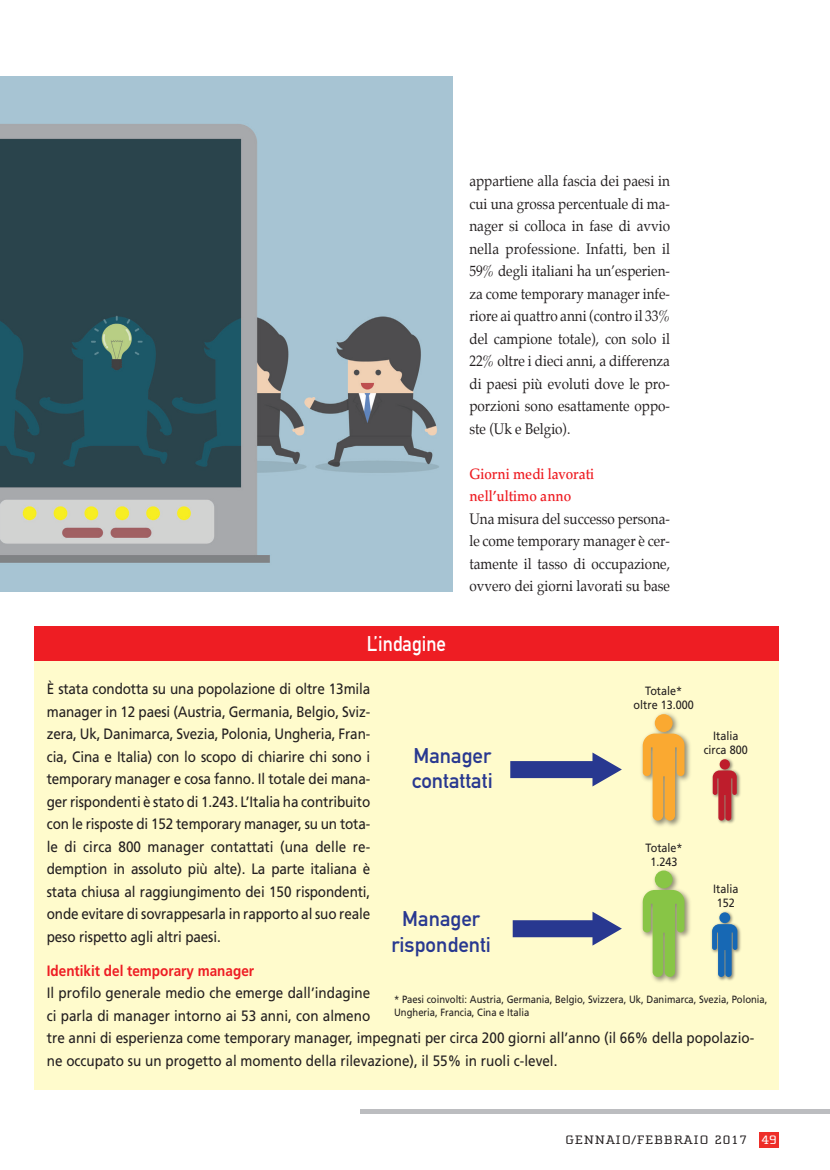
<style>
.page{position:relative;width:830px;height:1170px;background:#fff}
.page>*{position:absolute;margin:0;border:0;box-sizing:border-box;transform-origin:0 0}
.t1{font:21px/25.2px "DIN Mittelschrift";color:#283890;text-align:center}
.t2{font:21px "DIN Mittelschrift";color:#fff;scale:.9 1}
.t3{font:15px/22.5px "Frutiger";color:#231f20;text-align:justify;scale:.9 1}
.t4{font:15px/22.5px "Palatino";color:#231f20;text-align:justify;scale:.9 1}
.t5{font:500 15px/22.5px "Palatino";color:#ee1d23;scale:.9 1}
.t6{font:700 15px "Frutiger";color:#ee1d23;scale:.9 1}
.t7{font:12.6px "Cholla Slab";letter-spacing:.05em;color:#231f20;scale:1.2 1}
.t8{font:12px/14.4px "Frutiger";color:#231f20;text-align:center;scale:.9 1}
.t9{font:10.5px/12.6px "Frutiger";color:#231f20;scale:.9 1}
.s1{color:#fff}
</style>
<div class="page">
<hr style="left:360px;top:1109px;width:469px;height:4px;background:#bcbdc0">
<div style="left:758px;top:1131px;width:20px;height:16px;background:#ee2e29"></div>
<div style="left:34px;top:632px;width:744px;height:457px;background:#fffbcc"></div>
<img style="left:0;top:77px;width:452px;height:514px">
<div style="left:34px;top:626px;width:744px;height:34px;background:#ee1d23"></div>
<div style="left:512px;top:920px;width:85px;height:17px;background:#283890"></div>
<svg style="left:592px;top:911px;width:29px;height:34px"></svg>
<div style="left:510px;top:761px;width:87px;height:17px;background:#283890"></div>
<svg style="left:592px;top:752px;width:29px;height:34px"></svg>
<img style="left:718px;top:758px;width:23px;height:66px">
<div style="left:719px;top:759px;width:10px;height:10px;background:#be1d2c;border-radius:50%"></div>
<svg style="left:712px;top:770px;width:24px;height:50px"></svg>
<img style="left:717px;top:911px;width:24px;height:70px">
<div style="left:719px;top:912px;width:10px;height:11px;background:#1768b4;border-radius:50%"></div>
<svg style="left:711px;top:924px;width:26px;height:52px"></svg>
<img style="left:641px;top:713px;width:49px;height:113px">
<div style="left:654px;top:714px;width:18px;height:18px;background:#faa931;border-radius:50%"></div>
<svg style="left:642px;top:733px;width:42px;height:87px"></svg>
<img style="left:641px;top:870px;width:49px;height:112px">
<div style="left:654px;top:870px;width:18px;height:18px;background:#88c546;border-radius:50%"></div>
<svg style="left:642px;top:889px;width:42px;height:87px"></svg>
<h1 class="t2" style="left:366px;top:631px;width:89px">L’indagine</h1>
<p class="t4" style="left:469px;top:170px;width:224px">appartiene alla fascia dei paesi in cui una grossa percentuale di ma&shy;nager si colloca in fase di avvio nella professione. Infatti, ben il 59% degli italiani ha un’esperien&shy;za come temporary manager infe&shy;riore ai quattro anni (contro il 33% del campione totale), con solo il 22% oltre i dieci anni, a differenza di paesi più evoluti dove le pro&shy;porzioni sono esattamente oppo&shy;ste (Uk e Belgio).</p>
<p class="t5" style="left:469px;top:462px;width:140px">Giorni medi lavorati nell’ultimo anno</p>
<p class="t4" style="left:469px;top:507px;width:224px">Una misura del successo persona&shy;le come temporary manager è cer&shy;tamente il tasso di occupazione, ovvero dei giorni lavorati su base</p>
<p class="t3" style="left:47px;top:677px;width:361px">È stata condotta su una popolazione di oltre 13mila manager in 12 paesi (Austria, Germania, Belgio, Sviz&shy;zera, Uk, Danimarca, Svezia, Polonia, Ungheria, Fran&shy;cia, Cina e Italia) con lo scopo di chiarire chi sono i temporary manager e cosa fanno. Il totale dei mana&shy;ger rispondenti è stato di 1.243. L’Italia ha contribuito con le risposte di 152 temporary manager, su un tota&shy;le di circa 800 manager contattati (una delle re&shy;demption in assoluto più alte). La parte italiana è stata chiusa al raggiungimento dei 150 rispondenti, onde evitare di sovrappesarla in rapporto al suo reale peso rispetto agli altri paesi.</p>
<p class="t6" style="left:47px;top:961px;width:232px">Identikit del temporary manager</p>
<p class="t3" style="left:47px;top:981px;width:787px;text-align:left">Il profilo generale medio che emerge dall’indagine<br>ci parla di manager intorno ai 53 anni, con almeno<br>tre anni di esperienza come temporary manager, impegnati per circa 200 giorni all’anno (il 66% della popolazio&shy;ne occupato su un progetto al momento della rilevazione), il 55% in ruoli c-level.</p>
<p class="t8" style="left:633px;top:683px;width:68px">Totale* oltre 13.000</p>
<p class="t8" style="left:703px;top:728px;width:50px">Italia circa 800</p>
<h1 class="t1" style="left:412px;top:742px;width:82px;text-align:left">Manager contattati</h1>
<p class="t8" style="left:645px;top:840px;width:43px">Totale*<br>1.243</p>
<p class="t8" style="left:712px;top:881px;width:30px;text-align:left">Italia<br>152</p>
<h1 class="t1" style="left:391px;top:906px;width:101px">Manager rispondenti</h1>
<p class="t9" style="left:394px;top:992px;width:416px">* Paesi coinvolti: Austria, Germania, Belgio, Svizzera, Uk, Danimarca, Svezia, Polonia,<br>Ungheria, Francia, Cina e Italia</p>
<p class="t7" style="left:564px;top:1133px;width:178px">GENNAIO/FEBBRAIO 2017 <span class="s1">49</span></p>
</div>
